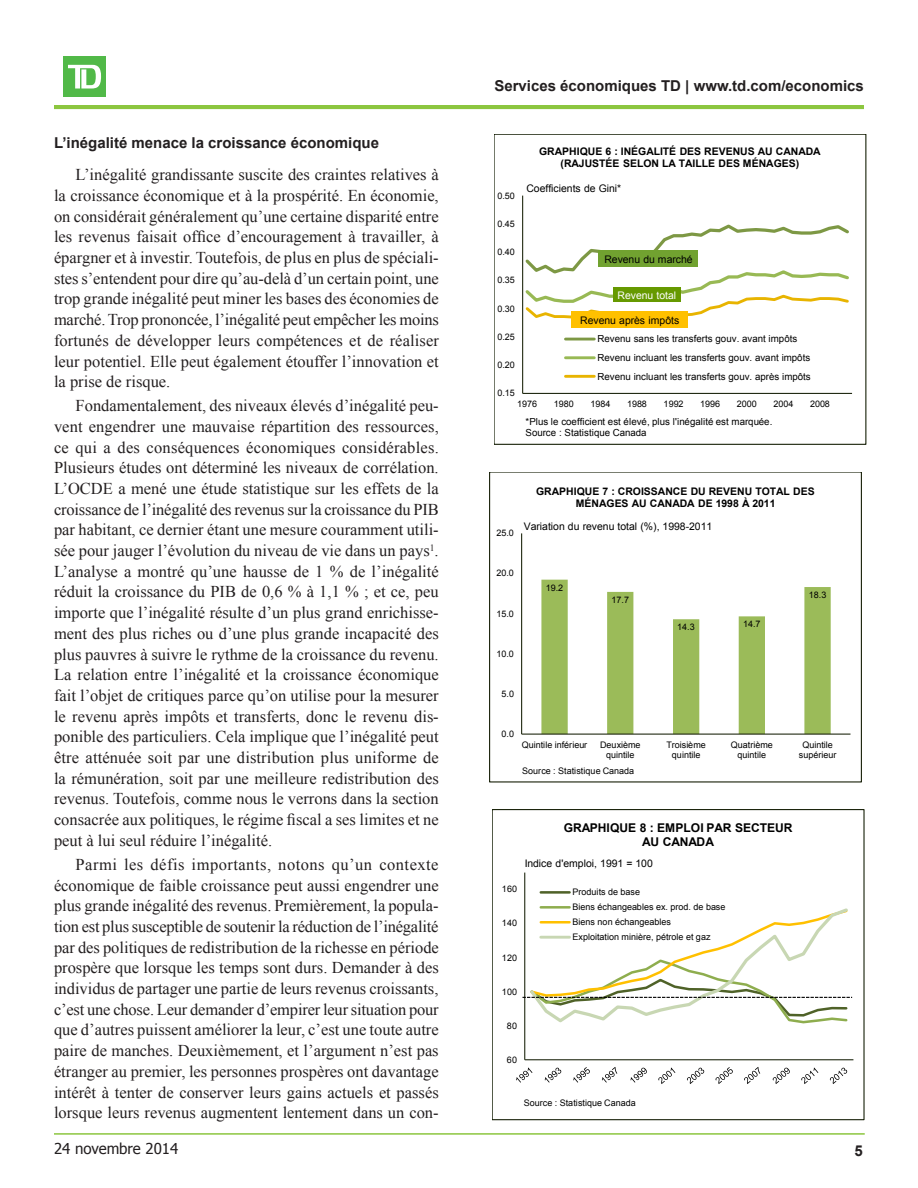
<style>
.page{position:relative;width:918px;height:1188px;background:#fff}
.page>*{position:absolute;margin:0;border:0;box-sizing:border-box;transform-origin:0 0}
.lead_-_para{font:16.5px/20.7px "Times New Roman";color:#231f20;text-align:justify}
.lead_-_subhead{font:700 15px "Arial";color:#231f20}
.t1{font:15px "Tahoma";color:#231f20}
.t2{font:700 12px/13.6px "Arial";color:#000;text-align:center}
.t3{font:700 10.5px/12px "Arial";color:#000;text-align:center}
.t4{font:10.5px "Arial";letter-spacing:-.005em;color:#000}
.t5{font:10.5px "Arial";color:#fff}
.t6{font:9.75px/18.6px "Arial";color:#000}
.t7{font:9px/10.2px "Arial";letter-spacing:.005em;color:#000;text-align:center}
</style>
<div class="page">
<div style="left:64px;top:57px;width:42px;height:40px;background:#51b948"></div>
<svg style="left:68px;top:65px;width:33px;height:24px"></svg>
<hr style="left:54px;top:1133px;width:811px;height:2px;background:#8cc63f">
<hr style="left:54px;top:108px;width:810px;height:1px;background:#8cc63f">
<hr style="left:54px;top:105px;width:810px;height:3px;background:#8cc63f">
<hr style="left:522px;top:196px;width:1px;height:197px;background:#1a230b">
<hr style="left:523px;top:393px;width:329px;height:1px;background:#1a230b">
<svg style="left:523px;top:223px;width:326px;height:99px"></svg>
<hr style="left:566px;top:338px;width:28px;height:2px;background:#7d9844">
<hr style="left:566px;top:356px;width:28px;height:3px;background:#98b954">
<hr style="left:566px;top:375px;width:28px;height:3px;background:#e8b400">
<div style="left:494px;top:134px;width:372px;height:311px;border:1px solid #1a230b"></div>
<div style="left:598px;top:250px;width:100px;height:17px;background:#71a230"></div>
<div style="left:613px;top:288px;width:68px;height:14px;background:#690"></div>
<div style="left:571px;top:311px;width:117px;height:17px;background:#ffc000"></div>
<svg style="left:541px;top:580px;width:290px;height:154px"></svg>
<hr style="left:521px;top:533px;width:1px;height:201px;background:#1a230b">
<hr style="left:522px;top:734px;width:329px;height:1px;background:#1a230b">
<hr style="left:524px;top:873px;width:1px;height:187px;background:#1a230b">
<hr style="left:525px;top:1059px;width:328px;height:1px;background:#1a230b">
<svg style="left:516px;top:1068px;width:16px;height:15px"></svg>
<svg style="left:545px;top:1068px;width:16px;height:15px"></svg>
<svg style="left:573px;top:1067px;width:17px;height:16px"></svg>
<svg style="left:602px;top:1067px;width:15px;height:16px"></svg>
<svg style="left:630px;top:1068px;width:17px;height:15px"></svg>
<svg style="left:658px;top:1068px;width:17px;height:16px"></svg>
<svg style="left:687px;top:1068px;width:17px;height:16px"></svg>
<svg style="left:715px;top:1067px;width:18px;height:17px"></svg>
<svg style="left:744px;top:1067px;width:16px;height:17px"></svg>
<svg style="left:773px;top:1068px;width:17px;height:16px"></svg>
<svg style="left:801px;top:1068px;width:17px;height:16px"></svg>
<svg style="left:830px;top:1068px;width:17px;height:16px"></svg>
<hr style="left:541px;top:891px;width:29px;height:3px;background:#4f6228">
<svg style="left:522px;top:906px;width:330px;height:119px"></svg>
<p class="lead_-_subhead" style="left:54px;top:132px;width:327px">L’inégalité menace la croissance économique</p>
<p class="lead_-_para" style="left:54px;top:164px;width:386px;text-indent:22px">L’inégalité grandissante suscite des craintes relatives à la croissance économique et à la prospérité. En économie, on considérait généralement qu’une certaine disparité entre les revenus faisait office d’encouragement à travailler, à épargner et à investir. Toutefois, de plus en plus de spéciali&shy;stes s’entendent pour dire qu’au-delà d’un certain point, une trop grande inégalité peut miner les bases des économies de marché. Trop prononcée, l’inégalité peut empêcher les moins fortunés de développer leurs compétences et de réaliser leur potentiel. Elle peut également étouffer l’innovation et la prise de risque.</p>
<p class="lead_-_para" style="left:54px;top:395px;width:386px;text-indent:22px">Fondamentalement, des niveaux élevés d’inégalité peu&shy;vent engendrer une mauvaise répartition des ressources, ce qui a des conséquences économiques considérables.<br>Plusieurs études ont déterminé les niveaux de corrélation.<br>L’OCDE a mené une étude statistique sur les effets de la croissance de l’inégalité des revenus sur la croissance du PIB par habitant, ce dernier étant une mesure couramment utili&shy;sée pour jauger l’évolution du niveau de vie dans un pays<sup>1</sup>.<br>L’analyse a montré qu’une hausse de 1 % de l’inégalité réduit la croissance du PIB de 0,6 % à 1,1 % ; et ce, peu importe que l’inégalité résulte d’un plus grand enrichisse&shy;ment des plus riches ou d’une plus grande incapacité des plus pauvres à suivre le rythme de la croissance du revenu.<br>La relation entre l’inégalité et la croissance économique fait l’objet de critiques parce qu’on utilise pour la mesurer le revenu après impôts et transferts, donc le revenu dis&shy;ponible des particuliers. Cela implique que l’inégalité peut être atténuée soit par une distribution plus uniforme de la rémunération, soit par une meilleure redistribution des revenus. Toutefois, comme nous le verrons dans la section consacrée aux politiques, le régime fiscal a ses limites et ne peut à lui seul réduire l’inégalité.</p>
<p class="lead_-_para" style="left:54px;top:854px;width:386px;text-indent:22px">Parmi les défis importants, notons qu’un contexte économique de faible croissance peut aussi engendrer une plus grande inégalité des revenus. Premièrement, la popula&shy;tion est plus susceptible de soutenir la réduction de l’inégalité par des politiques de redistribution de la richesse en période prospère que lorsque les temps sont durs. Demander à des individus de partager une partie de leurs revenus croissants, c’est une chose. Leur demander d’empirer leur situation pour que d’autres puissent améliorer la leur, c’est une toute autre paire de manches. Deuxièmement, et l’argument n’est pas étranger au premier, les personnes prospères ont davantage intérêt à tenter de conserver leurs gains actuels et passés lorsque leurs revenus augmentent lentement dans un con-</p>
<p class="lead_-_subhead" style="left:494px;top:76px;width:371px">Services économiques TD | www.td.com/economics</p>
<p class="t7" style="left:497px;top:190px;width:19px">0.50</p>
<p class="t7" style="left:497px;top:219px;width:19px">0.45</p>
<p class="t7" style="left:497px;top:247px;width:19px">0.40</p>
<p class="t7" style="left:497px;top:275px;width:19px">0.35</p>
<p class="t7" style="left:497px;top:303px;width:19px">0.30</p>
<p class="t7" style="left:497px;top:332px;width:19px">0.25</p>
<p class="t7" style="left:497px;top:360px;width:19px">0.20</p>
<p class="t7" style="left:497px;top:388px;width:19px">0.15</p>
<p class="t3" style="left:539px;top:146px;width:283px">GRAPHIQUE 6 : INÉGALITÉ DES REVENUS AU CANADA (RAJUSTÉE SELON LA TAILLE DES MÉNAGES)</p>
<p class="t4" style="left:526px;top:182px;width:96px">Coefficients de Gini*</p>
<p class="t4" style="left:604px;top:252px;width:90px">Revenu du marché</p>
<p class="t5" style="left:618px;top:288px;width:60px">Revenu total</p>
<p class="t4" style="left:580px;top:313px;width:101px">Revenu après impôts</p>
<p class="t6" style="left:597px;top:330px;width:215px">Revenu sans les transferts gouv. avant impôts<br>Revenu incluant les transferts gouv. avant impôts<br>Revenu incluant les transferts gouv. après impôts</p>
<p class="t7" style="left:517px;top:399px;width:21px">1976</p>
<p class="t7" style="left:554px;top:399px;width:21px">1980</p>
<p class="t7" style="left:590px;top:399px;width:21px">1984</p>
<p class="t7" style="left:627px;top:399px;width:21px">1988</p>
<p class="t7" style="left:664px;top:399px;width:21px">1992</p>
<p class="t7" style="left:700px;top:399px;width:21px">1996</p>
<p class="t7" style="left:737px;top:399px;width:21px">2000</p>
<p class="t7" style="left:773px;top:399px;width:21px">2004</p>
<p class="t7" style="left:810px;top:399px;width:21px">2008</p>
<p class="t6" style="left:526px;top:416px;width:248px;line-height:11.1px">*Plus le coefficient est élevé, plus l'inégalité est marquée.<br>Source : Statistique Canada</p>
<p class="t7" style="left:497px;top:528px;width:19px">25.0</p>
<p class="t3" style="left:536px;top:485px;width:280px">GRAPHIQUE 7 : CROISSANCE DU REVENU TOTAL DES<br>MÉNAGES AU CANADA DE 1998 À 2011</p>
<p class="t4" style="left:524px;top:519px;width:190px">Variation du revenu total (%), 1998-2011</p>
<p class="t7" style="left:497px;top:568px;width:19px">20.0</p>
<p class="t7" style="left:497px;top:608px;width:19px">15.0</p>
<p class="t7" style="left:497px;top:649px;width:19px">10.0</p>
<p class="t7" style="left:546px;top:583px;width:19px">19.2</p>
<p class="t7" style="left:611px;top:595px;width:19px">17.7</p>
<p class="t7" style="left:677px;top:622px;width:19px">14.3</p>
<p class="t7" style="left:743px;top:619px;width:19px">14.7</p>
<p class="t7" style="left:809px;top:590px;width:19px">18.3</p>
<p class="t7" style="left:502px;top:689px;width:14px">5.0</p>
<p class="t7" style="left:502px;top:729px;width:14px">0.0</p>
<p class="t7" style="left:522px;top:740px;width:67px">Quintile inférieur</p>
<p class="t7" style="left:600px;top:740px;width:42px">Deuxième quintile</p>
<p class="t7" style="left:666px;top:740px;width:41px">Troisième quintile</p>
<p class="t7" style="left:731px;top:740px;width:44px">Quatrième quintile</p>
<p class="t7" style="left:799px;top:740px;width:39px">Quintile supérieur</p>
<p class="t7" style="left:522px;top:765px;width:113px">Source : Statistique Canada</p>
<p class="t2" style="left:564px;top:822px;width:230px">GRAPHIQUE 8 : EMPLOI PAR SECTEUR<br>AU CANADA</p>
<p class="t4" style="left:525px;top:856px;width:130px">Indice d'emploi, 1991 = 100</p>
<p class="t7" style="left:502px;top:884px;width:17px">160</p>
<p class="t7" style="left:502px;top:918px;width:17px">140</p>
<p class="t7" style="left:502px;top:952px;width:17px">120</p>
<p class="t7" style="left:502px;top:986px;width:17px">100</p>
<p class="t7" style="left:507px;top:1020px;width:12px">80</p>
<p class="t7" style="left:507px;top:1055px;width:12px">60</p>
<p class="t7" style="left:573px;top:885px;width:154px;line-height:15px;text-align:left">Produits de base<br>Biens échangeables ex. prod. de base<br>Biens non échangeables<br>Exploitation minière, pétrole et gaz</p>
<p class="t7" style="left:524px;top:1098px;width:113px">Source : Statistique Canada</p>
<p class="t1" style="left:54px;top:1138px;width:126px">24 novembre 2014</p>
<p class="lead_-_subhead" style="left:855px;top:1141px;width:10px">5</p>
</div>
